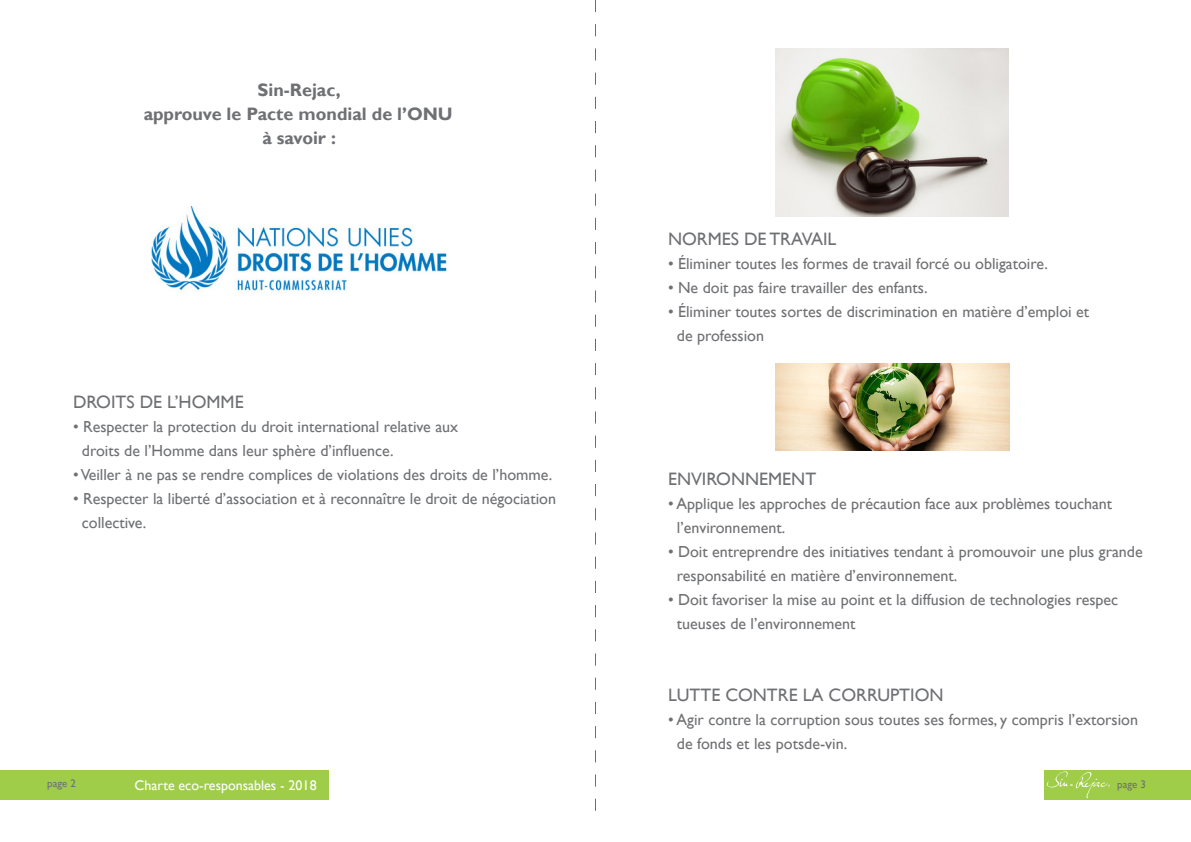
<style>
.page{position:relative;width:1191px;height:842px;background:#fff}
.page>*{position:absolute;margin:0;border:0;box-sizing:border-box;transform-origin:0 0}
.t1{font:18px "Gill Sans";color:#6f7073}
.t2{font:700 18px "Gill Sans";color:#6f7073}
.t3{font:16px/24px "Gill Sans";color:#6f7073}
.t4{font:14px "Gill Sans";color:#fff}
.t5{font:11px "Gill Sans";color:#6f7073}
</style>
<div class="page">
<div style="left:0;top:770px;width:329px;height:29px;background:#9fcd49"></div>
<div style="left:1044px;top:770px;width:147px;height:29px;background:#9fcd49"></div>
<svg style="left:1046px;top:771px;width:64px;height:27px"></svg>
<img style="left:776px;top:48px;width:232px;height:169px">
<img style="left:775px;top:364px;width:234px;height:87px">
<img style="left:151px;top:207px;width:296px;height:85px">
<svg style="left:595px;top:0;width:1px;height:811px"></svg>
<p class="t2" style="left:258px;top:79px;width:85px">Sin-Rejac,</p>
<p class="t2" style="left:144px;top:103px;width:310px">approuve le Pacte mondial de l’ONU</p>
<p class="t2" style="left:262px;top:127px;width:75px">à savoir :</p>
<p class="t1" style="left:73px;top:391px;width:172px">DROITS DE L’HOMME</p>
<p class="t3" style="left:73px;top:414px;width:387px">• Respecter la protection du droit international relative aux</p>
<p class="t3" style="left:82px;top:438px;width:313px">droits de l’Homme dans leur sphère d’influence.</p>
<p class="t3" style="left:73px;top:462px;width:481px">• Veiller à ne pas se rendre complices de violations des droits de l’homme.</p>
<p class="t3" style="left:73px;top:486px;width:484px">• Respecter la liberté d’association et à reconnaître le droit de négociation</p>
<p class="t3" style="left:82px;top:510px;width:66px">collective.</p>
<p class="t1" style="left:668px;top:229px;width:170px">NORMES DE TRAVAIL</p>
<p class="t3" style="left:668px;top:252px;width:381px">• Éliminer toutes les formes de travail forcé ou obligatoire.</p>
<p class="t3" style="left:668px;top:276px;width:261px">• Ne doit pas faire travailler des enfants.</p>
<p class="t3" style="left:668px;top:300px;width:422px">• Éliminer toutes sortes de discrimination en matière d’emploi et</p>
<p class="t3" style="left:677px;top:324px;width:89px">de profession</p>
<p class="t1" style="left:668px;top:469px;width:150px">ENVIRONNEMENT</p>
<p class="t3" style="left:668px;top:492px;width:446px">• Applique les approches de précaution face aux problèmes touchant</p>
<p class="t3" style="left:677px;top:516px;width:110px">l’environnement.</p>
<p class="t3" style="left:668px;top:540px;width:476px">• Doit entreprendre des initiatives tendant à promouvoir une plus grande</p>
<p class="t3" style="left:677px;top:564px;width:282px">responsabilité en matière d’environnement.</p>
<p class="t3" style="left:677px;top:588px;width:443px;text-indent:-9px">• Doit favoriser la mise au point et la diffusion de technologies respec tueuses de l’environnement</p>
<p class="t1" style="left:668px;top:685px;width:277px">LUTTE CONTRE LA CORRUPTION</p>
<p class="t3" style="left:668px;top:708px;width:471px">• Agir contre la corruption sous toutes ses formes, y compris l’extorsion</p>
<p class="t3" style="left:677px;top:732px;width:172px">de fonds et les potsde-vin.</p>
<p class="t4" style="left:135px;top:777px;width:183px">Charte eco-responsables - 2018</p>
<p class="t5" style="left:47px;top:777px;width:30px">page 2</p>
<p class="t5" style="left:1117px;top:777px;width:30px">page 3</p>
</div>
